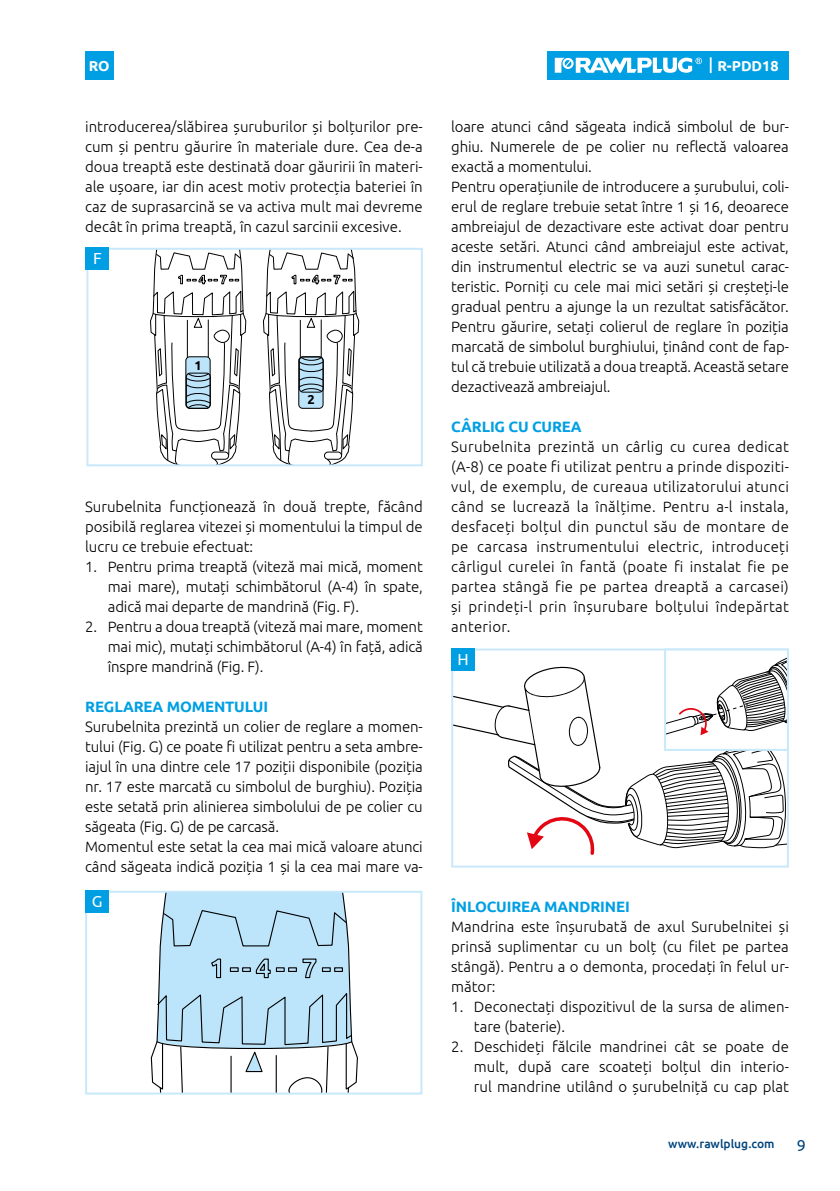
<style>
.page{position:relative;width:840px;height:1191px;background:#fff}
.page>*{position:absolute;margin:0;border:0;box-sizing:border-box;transform-origin:0 0}
.t1{font:16px "Ubuntu";color:#fff}
.t2{font:16px "Ubuntu";color:#00457c}
.t3{font:300 15px/20px "Ubuntu";letter-spacing:-.01em;color:#000;text-align:justify}
.t4{font:700 15px "Ubuntu";letter-spacing:-.01em;color:#009fe3}
.t5{font:700 14.4px "Ubuntu";color:#fff}
.t6{font:700 12.8px "Ubuntu";color:#000}
.t7{font:500 12px "Ubuntu";color:#00457c}
</style>
<div class="page">
<div style="left:547px;top:51px;width:241px;height:28px;background:#009fe3"></div>
<svg style="left:554px;top:58px;width:147px;height:15px"></svg>
<svg style="left:709px;top:57px;width:2px;height:16px"></svg>
<div style="left:85px;top:51px;width:28px;height:28px;background:#009fe3"></div>
<svg style="left:150px;top:893px;width:208px;height:198px"></svg>
<div style="left:322px;top:967px;width:8px;height:5px;border:1px solid #000"></div>
<div style="left:334px;top:967px;width:9px;height:5px;border:1px solid #000"></div>
<div style="left:85px;top:890px;width:337px;height:204px;border:2px solid #c9e9fb"></div>
<div style="left:85px;top:890px;width:24px;height:23px;background:#009fe3"></div>
<svg style="left:150px;top:251px;width:96px;height:212px"></svg>
<svg style="left:263px;top:251px;width:96px;height:212px"></svg>
<div style="left:86px;top:248px;width:336px;height:218px;border:2px solid #c9e9fb"></div>
<div style="left:85px;top:247px;width:24px;height:23px;background:#009fe3"></div>
<div style="left:451px;top:648px;width:337px;height:219px;border:2px solid #c9e9fb"></div>
<div style="left:451px;top:648px;width:24px;height:23px;background:#009fe3"></div>
<svg style="left:452px;top:649px;width:335px;height:208px"></svg>
<div style="left:663px;top:648px;width:125px;height:103px;border:2px solid #c9e9fb"></div>
<p class="t5" style="left:89px;top:57px;width:22px">RO</p>
<p class="t5" style="left:717px;top:57px;width:63px">R-PDD18</p>
<p class="t3" style="left:85px;top:116px;width:339px">introducerea/slăbirea șuruburilor și bolțurilor pre&shy;cum și pentru găurire în materiale dure. Cea de-a doua treaptă este destinată doar găuririi în materi&shy;ale ușoare, iar din acest motiv protecția bateriei în caz de suprasarcină se va activa mult mai devreme decât în prima treaptă, în cazul sarcinii excesive.</p>
<p class="t1" style="left:93px;top:249px;width:10px">F</p>
<p class="t6" style="left:194px;top:357px;width:9px">1</p>
<p class="t6" style="left:307px;top:392px;width:9px">2</p>
<p class="t3" style="left:85px;top:496px;width:339px">Surubelnita funcționează în două trepte, făcând posibilă reglarea vitezei și momentului la timpul de lucru ce trebuie efectuat:</p>
<p class="t3" style="left:108px;top:556px;width:316px;text-indent:-23px">1. Pentru prima treaptă (viteză mai mică, moment mai mare), mutați schimbătorul (A-4) în spate, adică mai departe de mandrină (Fig. F).</p>
<p class="t3" style="left:108px;top:616px;width:316px;text-indent:-23px">2. Pentru a doua treaptă (viteză mai mare, moment mai mic), mutați schimbătorul (A-4) în față, adică înspre mandrină (Fig. F).</p>
<p class="t4" style="left:85px;top:698px;width:184px">REGLAREA MOMENTULUI</p>
<p class="t3" style="left:85px;top:716px;width:339px;text-align:left">Surubelnita prezintă un colier de reglare a momen&shy;tului (Fig. G) ce poate fi utilizat pentru a seta ambre&shy;iajul în una dintre cele 17 poziții disponibile (poziția nr. 17 este marcată cu simbolul de burghiu). Poziția este setată prin alinierea simbolului de pe colier cu săgeata (Fig. G) de pe carcasă.<br>Momentul este setat la cea mai mică valoare atunci când săgeata indică poziția 1 și la cea mai mare va-</p>
<p class="t1" style="left:92px;top:891px;width:12px">G</p>
<p class="t3" style="left:451px;top:116px;width:339px;text-align:left">loare atunci când săgeata indică simbolul de bur&shy;ghiu. Numerele de pe colier nu reflectă valoarea exactă a momentului.<br>Pentru operațiunile de introducere a șurubului, coli&shy;erul de reglare trebuie setat între 1 și 16, deoarece ambreiajul de dezactivare este activat doar pentru aceste setări. Atunci când ambreiajul este activat, din instrumentul electric se va auzi sunetul carac&shy;teristic. Porniți cu cele mai mici setări și creșteți-le gradual pentru a ajunge la un rezultat satisfăcător.<br>Pentru găurire, setați colierul de reglare în poziția marcată de simbolul burghiului, ținând cont de fap&shy;tul că trebuie utilizată a doua treaptă. Această setare dezactivează ambreiajul.</p>
<p class="t4" style="left:451px;top:417px;width:132px">CÂRLIG CU CUREA</p>
<p class="t3" style="left:451px;top:436px;width:339px">Surubelnita prezintă un cârlig cu curea dedicat (A-8) ce poate fi utilizat pentru a prinde dispoziti&shy;vul, de exemplu, de cureaua utilizatorului atunci când se lucrează la înălțime. Pentru a-l instala, desfaceți bolțul din punctul său de montare de pe carcasa instrumentului electric, introduceți cârligul curelei în fantă (poate fi instalat fie pe partea stângă fie pe partea dreaptă a carcasei) și prindeți-l prin înșurubare bolțului îndepărtat anterior.</p>
<p class="t1" style="left:457px;top:650px;width:13px">H</p>
<p class="t4" style="left:451px;top:897px;width:180px">ÎNLOCUIREA MANDRINEI</p>
<p class="t3" style="left:451px;top:916px;width:339px">Mandrina este înșurubată de axul Surubelnitei și prinsă suplimentar cu un bolț (cu filet pe partea stângă). Pentru a o demonta, procedați în felul ur&shy;mător:</p>
<p class="t3" style="left:473px;top:996px;width:316px;text-indent:-23px">1. Deconectați dispozitivul de la sursa de alimen&shy;tare (baterie).</p>
<p class="t3" style="left:473px;top:1036px;width:316px;text-indent:-23px">2. Deschideți fălcile mandrinei cât se poate de mult, după care scoateți bolțul din interio&shy;rul mandrine utilând o șurubelniță cu cap plat</p>
<p class="t7" style="left:667px;top:1136px;width:108px">www.rawlplug.com</p>
<p class="t2" style="left:796px;top:1135px;width:11px">9</p>
</div>
